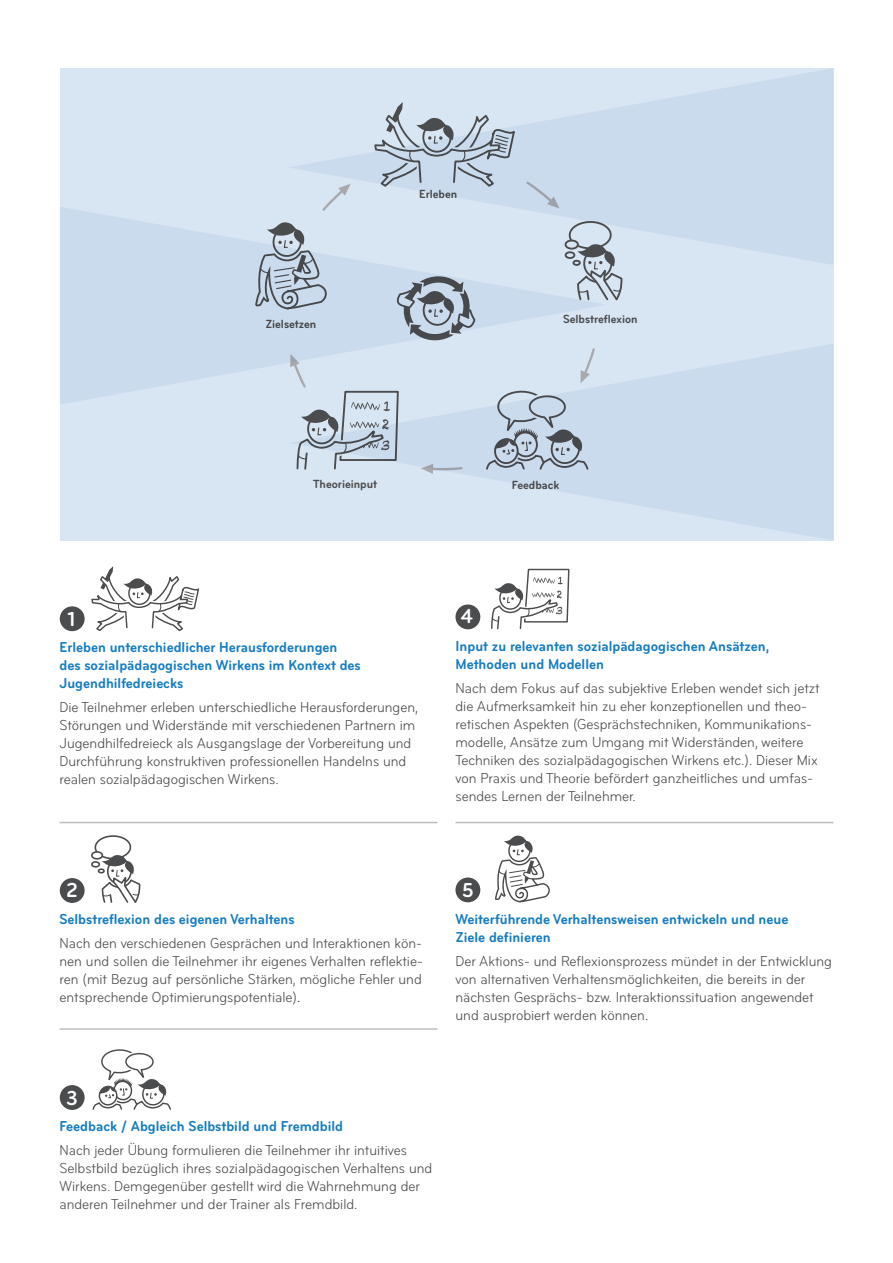
<style>
.page{position:relative;width:893px;height:1263px;background:#fff}
.page>*{position:absolute;margin:0;border:0;box-sizing:border-box;transform-origin:0 0}
.t1{font:700 condensed 21px "Bryant";color:#fff}
.t2{font:condensed 15px/18px "Bryant";color:#4b4c4d}
.t3{font:700 condensed 15px/18px "Bryant";color:#177dc2}
.t4{font:700 condensed 12.3px "Bryant";color:#4b4c4d}
.s1{color:#231f20}
</style>
<div class="page">
<hr style="left:60px;top:822px;width:377px;height:1px;background:#bdbec1">
<hr style="left:60px;top:1028px;width:377px;height:2px;background:#bdbec1">
<hr style="left:455px;top:822px;width:378px;height:1px;background:#bdbec1">
<svg style="left:91px;top:566px;width:109px;height:65px"></svg>
<div style="left:60px;top:606px;width:25px;height:25px;background:#4b4c4d;border-radius:50%"></div>
<svg style="left:491px;top:568px;width:79px;height:62px"></svg>
<div style="left:455px;top:604px;width:25px;height:25px;background:#4b4c4d;border-radius:50%"></div>
<svg style="left:495px;top:836px;width:55px;height:67px"></svg>
<div style="left:455px;top:877px;width:25px;height:25px;background:#4b4c4d;border-radius:50%"></div>
<svg style="left:91px;top:835px;width:50px;height:68px"></svg>
<div style="left:60px;top:878px;width:25px;height:25px;background:#4b4c4d;border-radius:50%"></div>
<svg style="left:92px;top:1049px;width:79px;height:61px"></svg>
<div style="left:60px;top:1085px;width:25px;height:25px;background:#4b4c4d;border-radius:50%"></div>
<svg style="left:60px;top:68px;width:773px;height:472px;background:#cedcec"></svg>
<p class="t4" style="left:265px;top:317px;width:53px">Zielsetzen</p>
<p class="t4" style="left:419px;top:187px;width:40px">Erleben</p>
<p class="t4" style="left:563px;top:313px;width:76px">Selbstreflexion</p>
<h1 class="t1" style="left:68px;top:607px;width:9px">1</h1>
<p class="t4" style="left:313px;top:478px;width:66px">Theorieinput</p>
<p class="t4" style="left:512px;top:478px;width:49px">Feedback</p>
<h1 class="t1" style="left:461px;top:605px;width:14px">4</h1>
<p class="t3" style="left:60px;top:638px;width:303px">Erleben unterschiedlicher Herausforderungen des sozialpädagogischen Wirkens im Kontext des<br>Jugendhilfedreiecks</p>
<p class="t2" style="left:60px;top:698px;width:360px">Die Teilnehmer erleben unterschiedliche Herausforderungen, Störungen und Widerstände mit verschiedenen Partnern im Jugendhilfedreieck als Ausgangslage der Vorbereitung und Durchführung konstruktiven professionellen Handelns und realen sozialpädagogischen Wirkens.</p>
<p class="t3" style="left:455px;top:638px;width:315px">Input zu relevanten sozialpädagogischen Ansätzen,<br>Methoden und Modellen</p>
<p class="t2" style="left:455px;top:680px;width:365px">Nach dem Fokus auf das subjektive Erleben wendet sich jetzt die Aufmerksamkeit hin zu eher konzeptionellen und theo&shy;retischen Aspekten (Gesprächstechniken, Kommunikations&shy;modelle, Ansätze zum Umgang mit Widerständen, weitere Techniken des sozialpädagogischen Wirkens etc.). Dieser Mix von Praxis und Theorie befördert ganzheitliches und umfas&shy;sendes Lernen der Teilnehmer.</p>
<h1 class="t1" style="left:67px;top:879px;width:12px">2</h1>
<p class="t3" style="left:60px;top:910px;width:237px">Selbstreflexion des eigenen Verhaltens</p>
<p class="t2" style="left:60px;top:934px;width:365px;text-align:justify">Nach den verschiedenen Gesprächen und Interaktionen kön&shy;nen und sollen die Teilnehmer ihr eigenes Verhalten reflektie&shy;ren (mit Bezug auf persönliche Stärken, mögliche Fehler und entsprechende Optimierungspotentiale)<span class="s1">.</span></p>
<h1 class="t1" style="left:462px;top:879px;width:13px">5</h1>
<p class="t3" style="left:455px;top:910px;width:334px">Weiterführende Verhaltensweisen entwickeln und neue<br>Ziele definieren</p>
<p class="t2" style="left:455px;top:952px;width:378px">Der Aktions- und Reflexionsprozess mündet in der Entwicklung von alternativen Verhaltensmöglichkeiten, die bereits in der nächsten Gesprächs- bzw. Interaktionssituation angewendet und ausprobiert werden können<span class="s1">.</span></p>
<h1 class="t1" style="left:67px;top:1086px;width:13px">3</h1>
<p class="t3" style="left:60px;top:1117px;width:285px">Feedback / Abgleich Selbstbild und Fremdbild</p>
<p class="t2" style="left:60px;top:1141px;width:374px">Nach jeder Übung formulieren die Teilnehmer ihr intuitives Selbstbild bezüglich ihres sozialpädagogischen Verhaltens und Wirkens. Demgegenüber gestellt wird die Wahrnehmung der anderen Teilnehmer und der Trainer als Fremdbild.</p>
</div>
